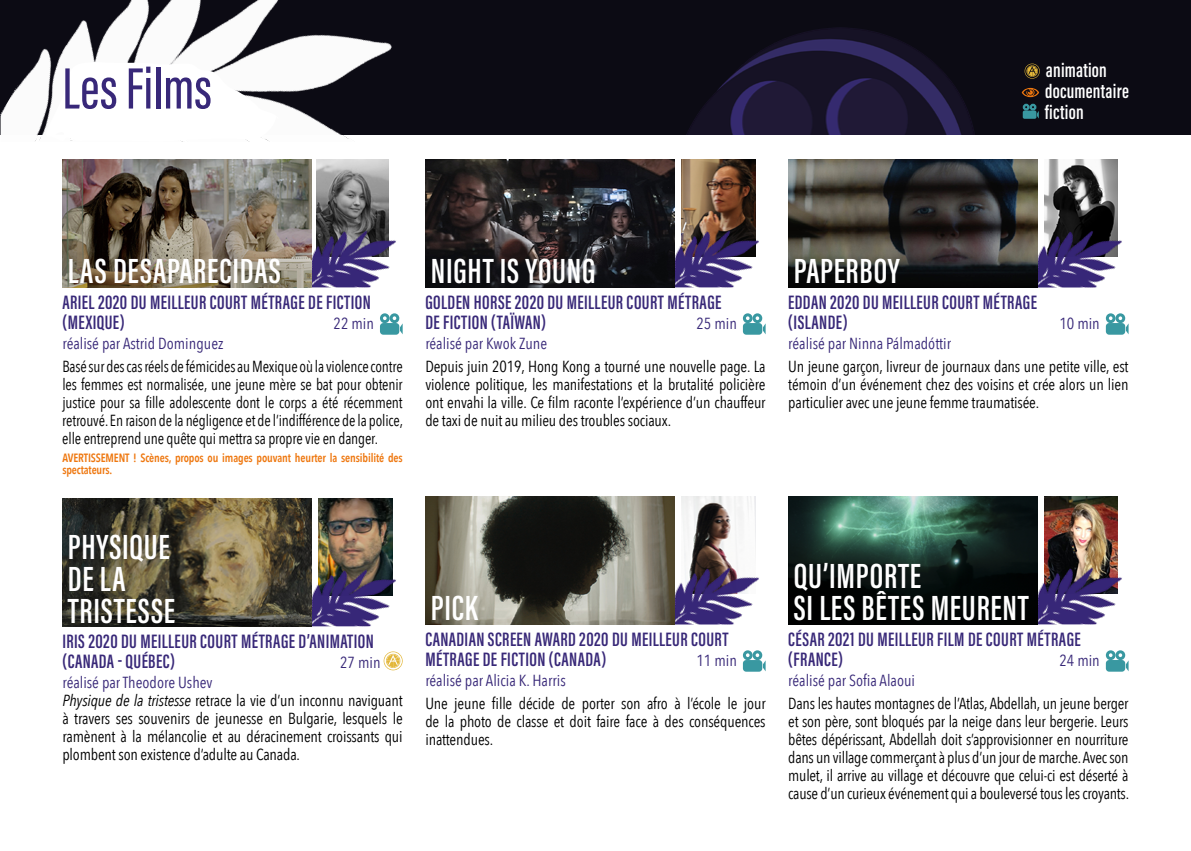
<style>
.page{position:relative;width:1191px;height:851px;background:#fff}
.page>*{position:absolute;margin:0;border:0;box-sizing:border-box;transform-origin:0 0}
.t1{font:500 60px "Acumin Pro Extra Cond";color:#382879}
.t2{font:600 36px/32px "Acumin Pro Extra Cond";letter-spacing:.02em;color:#fff}
.t3{font:600 20.4px/20.8px "Acumin Pro Extra Cond";letter-spacing:.01em;color:#fff}
.t4{font:600 20px/20px "Acumin Pro Extra Cond";letter-spacing:.02em;color:#382878}
.t5{font:16px/18px "Avenir Next Condensed";letter-spacing:-.01em;color:#000;text-align:justify}
.t6{font:16px/18px "Avenir Next Condensed";letter-spacing:-.01em;color:#000;text-align:justify;scale:.94 1}
.t7{font:16px "Avenir Next Condensed";color:#382878}
.t8{font:600 12px/12px "Avenir Next Condensed";letter-spacing:-.01em;color:#ee770f;scale:.94 1}
.s1{color:#382878}
.s2{font-style:italic}
</style>
<div class="page">
<img style="left:681px;top:159px;width:74px;height:66px">
<img style="left:674px;top:225px;width:85px;height:62px">
<img style="left:425px;top:159px;width:249px;height:128px">
<div style="left:743px;top:323px;width:19px;height:11px;background:#3998a1;border-radius:3px"></div>
<div style="left:743px;top:313px;width:9px;height:10px;border:3px solid #3998a1;border-radius:50%"></div>
<div style="left:752px;top:313px;width:10px;height:10px;border:3px solid #3998a1;border-radius:50%"></div>
<svg style="left:763px;top:324px;width:2px;height:10px"></svg>
<img style="left:1044px;top:159px;width:74px;height:66px">
<img style="left:1037px;top:225px;width:85px;height:62px">
<img style="left:788px;top:159px;width:249px;height:128px">
<div style="left:1105px;top:323px;width:20px;height:11px;background:#3998a1;border-radius:3px"></div>
<div style="left:1105px;top:313px;width:10px;height:10px;border:3px solid #3998a1;border-radius:50%"></div>
<div style="left:1115px;top:313px;width:10px;height:10px;border:3px solid #3998a1;border-radius:50%"></div>
<svg style="left:1125px;top:324px;width:3px;height:10px"></svg>
<img style="left:316px;top:159px;width:73px;height:66px">
<img style="left:312px;top:225px;width:84px;height:62px">
<img style="left:62px;top:159px;width:250px;height:128px">
<div style="left:380px;top:323px;width:19px;height:11px;background:#3998a1;border-radius:3px"></div>
<div style="left:380px;top:313px;width:9px;height:10px;border:3px solid #3998a1;border-radius:50%"></div>
<div style="left:389px;top:313px;width:10px;height:10px;border:3px solid #3998a1;border-radius:50%"></div>
<svg style="left:400px;top:323px;width:3px;height:11px"></svg>
<img style="left:681px;top:496px;width:74px;height:66px">
<img style="left:674px;top:562px;width:85px;height:62px">
<img style="left:425px;top:496px;width:249px;height:128px">
<div style="left:743px;top:660px;width:19px;height:11px;background:#3998a1;border-radius:3px"></div>
<div style="left:743px;top:650px;width:9px;height:10px;border:3px solid #3998a1;border-radius:50%"></div>
<div style="left:752px;top:650px;width:10px;height:10px;border:3px solid #3998a1;border-radius:50%"></div>
<svg style="left:763px;top:661px;width:2px;height:10px"></svg>
<img style="left:1044px;top:496px;width:74px;height:66px">
<img style="left:1037px;top:562px;width:85px;height:62px">
<img style="left:788px;top:496px;width:249px;height:128px">
<div style="left:1105px;top:660px;width:20px;height:11px;background:#3998a1;border-radius:3px"></div>
<div style="left:1105px;top:650px;width:10px;height:10px;border:3px solid #3998a1;border-radius:50%"></div>
<div style="left:1115px;top:650px;width:10px;height:10px;border:3px solid #3998a1;border-radius:50%"></div>
<svg style="left:1125px;top:661px;width:3px;height:10px"></svg>
<img style="left:318px;top:498px;width:74px;height:66px">
<img style="left:312px;top:564px;width:84px;height:62px">
<img style="left:62px;top:498px;width:250px;height:128px">
<svg style="left:384px;top:651px;width:19px;height:19px"></svg>
<div style="left:0;top:0;width:1191px;height:134px;background:#0c0b14"></div>
<img style="left:687px;top:27px;width:288px;height:107px">
<img style="left:1px;top:0;width:417px;height:141px">
<div style="left:45px;top:62px;width:235px;height:80px;background:#fff"></div>
<svg style="left:1024px;top:64px;width:15px;height:15px"></svg>
<svg style="left:1021px;top:88px;width:18px;height:9px"></svg>
<div style="left:1022px;top:110px;width:14px;height:9px;background:#3998a1;border-radius:2px"></div>
<div style="left:1022px;top:104px;width:7px;height:7px;border:2px solid #3998a1;border-radius:50%"></div>
<div style="left:1029px;top:104px;width:7px;height:7px;border:2px solid #3998a1;border-radius:50%"></div>
<h1 class="t1" style="left:62px;top:52px;width:151px">Les Films</h1>
<p class="t3" style="left:1044px;top:60px;width:86px">animation documentaire fiction</p>
<h2 class="t2" style="left:68px;top:254px;width:214px">LAS DESAPARECIDAS</h2>
<p class="t4" style="left:62px;top:292px;width:310px">ARIEL 2020 DU MEILLEUR COURT MÉTRAGE DE FICTION (MEXIQUE)</p>
<p class="t7" style="left:333px;top:309px;width:42px">22 min</p>
<p class="t7" style="left:62px;top:329px;width:163px">réalisé par Astrid Dominguez</p>
<p class="t6" style="left:62px;top:357px;width:364px">Basé sur des cas réels de fémicides au Mexique où la violence contre les femmes est normalisée, une jeune mère se bat pour obtenir justice pour sa fille adolescente dont le corps a été récemment retrouvé. En raison de la négligence et de l’indifférence de la police, elle entreprend une quête qui mettra sa propre vie en danger.</p>
<p class="t8" style="left:62px;top:451px;width:363px">AVERTISSEMENT ! Scènes, propos ou images pouvant heurter la sensibilité des spectateurs.</p>
<h2 class="t2" style="left:68px;top:530px;width:109px">PHYSIQUE<br>DE LA<br>TRISTESSE</h2>
<p class="t4" style="left:62px;top:631px;width:313px">IRIS 2020 DU MEILLEUR COURT MÉTRAGE D’ANIMATION (CANADA - QUÉBEC)</p>
<p class="t7" style="left:340px;top:649px;width:42px">27 min</p>
<p class="t5" style="left:62px;top:673px;width:342px;text-align:left"><span class="s1">réalisé par Theodore Ushev<br></span><span class="s2">Physique de la tristesse</span> retrace la vie d’un inconnu naviguant à travers ses souvenirs de jeunesse en Bulgarie, lesquels le ramènent à la mélancolie et au déracinement croissants qui plombent son existence d’adulte au Canada.</p>
<h2 class="t2" style="left:431px;top:254px;width:166px">NIGHT IS YOUNG</h2>
<p class="t4" style="left:425px;top:292px;width:298px">GOLDEN HORSE 2020 DU MEILLEUR COURT MÉTRAGE<br>DE FICTION (TAÏWAN)</p>
<p class="t7" style="left:696px;top:309px;width:42px">25 min</p>
<p class="t7" style="left:425px;top:329px;width:123px">réalisé par Kwok Zune</p>
<p class="t5" style="left:425px;top:357px;width:342px">Depuis juin 2019, Hong Kong a tourné une nouvelle page. La violence politique, les manifestations et la brutalité policière ont envahi la ville. Ce film raconte l’expérience d’un chauffeur de taxi de nuit au milieu des troubles sociaux.</p>
<h2 class="t2" style="left:794px;top:254px;width:108px">PAPERBOY</h2>
<p class="t4" style="left:788px;top:292px;width:250px">EDDAN 2020 DU MEILLEUR COURT MÉTRAGE (ISLANDE)</p>
<p class="t7" style="left:1059px;top:309px;width:42px">10 min</p>
<p class="t7" style="left:788px;top:329px;width:164px">réalisé par Ninna Pálmadóttir</p>
<p class="t5" style="left:788px;top:357px;width:342px">Un jeune garçon, livreur de journaux dans une petite ville, est témoin d’un événement chez des voisins et crée alors un lien particulier avec une jeune femme traumatisée.</p>
<h2 class="t2" style="left:431px;top:591px;width:48px">PICK</h2>
<p class="t4" style="left:425px;top:628px;width:305px">CANADIAN SCREEN AWARD 2020 DU MEILLEUR COURT<br>MÉTRAGE DE FICTION (CANADA)</p>
<p class="t7" style="left:696px;top:646px;width:42px">11 min</p>
<p class="t7" style="left:425px;top:666px;width:142px">réalisé par Alicia K. Harris</p>
<p class="t5" style="left:425px;top:694px;width:342px">Une jeune fille décide de porter son afro à l’école le jour de la photo de classe et doit faire face à des conséquences inattendues.</p>
<h2 class="t2" style="left:794px;top:559px;width:236px">QU’IMPORTE<br>SI LES BÊTES MEURENT</h2>
<p class="t4" style="left:788px;top:628px;width:294px">CÉSAR 2021 DU MEILLEUR FILM DE COURT MÉTRAGE (FRANCE)</p>
<p class="t7" style="left:1059px;top:646px;width:42px">24 min</p>
<p class="t7" style="left:788px;top:666px;width:128px">réalisé par Sofia Alaoui</p>
<p class="t5" style="left:788px;top:694px;width:342px">Dans les hautes montagnes de l’Atlas, Abdellah, un jeune berger et son père, sont bloqués par la neige dans leur bergerie. Leurs bêtes dépérissant, Abdellah doit s’approvisionner en nourriture dans un village commerçant à plus d’un jour de marche. Avec son mulet, il arrive au village et découvre que celui-ci est déserté à cause d’un curieux événement qui a bouleversé tous les croyants.</p>
</div>
